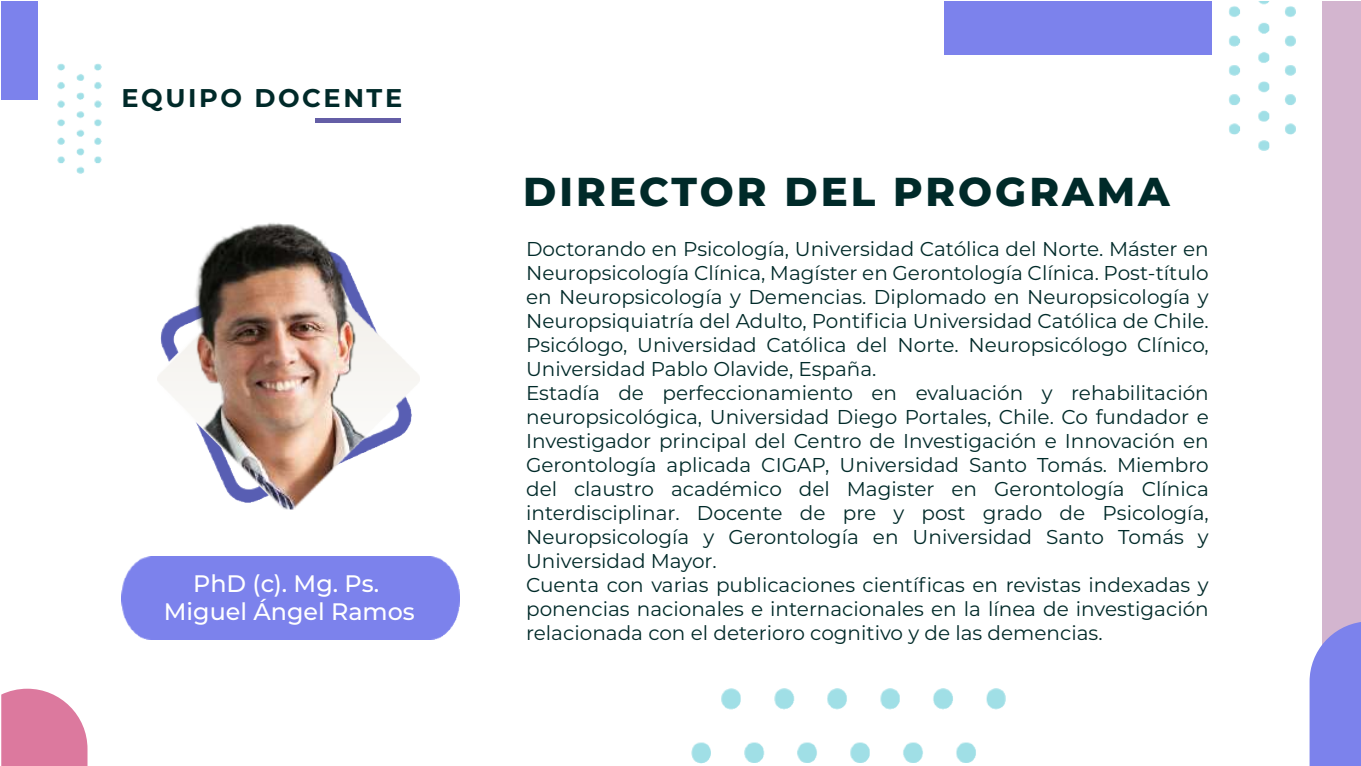
<style>
.page{position:relative;width:1361px;height:766px;background:#fff}
.page>*{position:absolute;margin:0;border:0;box-sizing:border-box;transform-origin:0 0}
.t1{font:800 40.25px "Montserrat";letter-spacing:.075em;color:#002a29}
.t2{font:700 25.5px "Montserrat";letter-spacing:.1em;color:#002a29}
.t3{font:500 23.75px/28.5px "Montserrat";color:#fff;text-align:center}
.t4{font:20px/24px "Montserrat";color:#002a29}
</style>
<div class="page">
<svg style="left:1px;top:688px;width:86px;height:77px;background:#e08aaa"></svg>
<div style="left:1322px;top:1px;width:39px;height:658px;background:#d3b5cf"></div>
<svg style="left:1309px;top:622px;width:52px;height:143px;background:#888cec"></svg>
<div style="left:1px;top:1px;width:37px;height:99px;background:#7c82ec"></div>
<div style="left:944px;top:1px;width:267px;height:54px;background:#7c82ec"></div>
<div style="left:315px;top:118px;width:85px;height:5px;background:#645ea6"></div>
<img style="left:157px;top:223px;width:263px;height:287px">
<div style="left:121px;top:556px;width:338px;height:83px;background:#7c82ec"></div>
<img style="left:58px;top:63px;width:43px;height:111px">
<img style="left:1228px;top:1px;width:67px;height:149px">
<img style="left:692px;top:688px;width:313px;height:76px">
<p class="t2" style="left:121px;top:79px;width:282px">EQUIPO DOCENTE</p>
<p class="t3" style="left:164px;top:570px;width:252px">PhD (c). Mg. Ps.<br>Miguel Ángel Ramos</p>
<h1 class="t1" style="left:523px;top:162px;width:648px">DIRECTOR DEL PROGRAMA</h1>
<p class="t4" style="left:526px;top:236px;width:684px">Doctorando en Psicología, Universidad Católica del Norte. Máster en Neuropsicología Clínica, Magíster en Gerontología Clínica. Post-título en Neuropsicología y Demencias. Diplomado en Neuropsicología y Neuropsiquiatría del Adulto, Pontificia Universidad Católica de Chile.<br>Psicólogo, Universidad Católica del Norte. Neuropsicólogo Clínico, Universidad Pablo Olavide, España.<br>Estadía de perfeccionamiento en evaluación y rehabilitación neuropsicológica, Universidad Diego Portales, Chile. Co fundador e Investigador principal del Centro de Investigación e Innovación en Gerontología aplicada CIGAP, Universidad Santo Tomás. Miembro del claustro académico del Magister en Gerontología Clínica interdisciplinar. Docente de pre y post grado de Psicología, Neuropsicología y Gerontología en Universidad Santo Tomás y Universidad Mayor.<br>Cuenta con varias publicaciones científicas en revistas indexadas y ponencias nacionales e internacionales en la línea de investigación relacionada con el deterioro cognitivo y de las demencias.</p>
</div>
